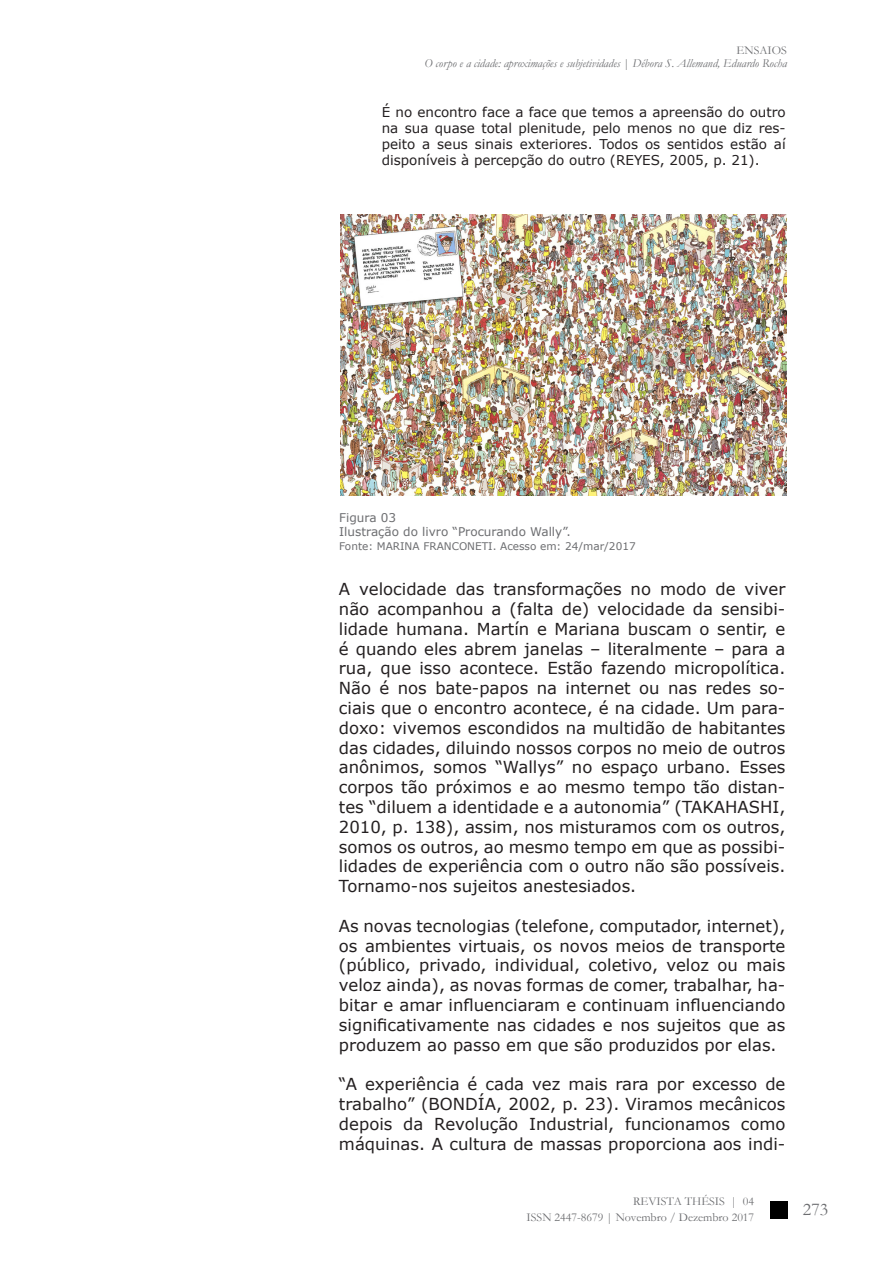
<style>
.page{position:relative;width:893px;height:1263px;background:#fff}
.page>*{position:absolute;margin:0;border:0;box-sizing:border-box;transform-origin:0 0}
.t1{font:18px "Garamond";color:#6c6d70}
.t2{font:16.5px/19.8px "Verdana";color:#231f20;text-align:justify}
.t3{font:13.5px/16.2px "Verdana";color:#231f20;text-align:justify}
.t4{font:italic 12px/13.5px "Garamond";color:#6c6d70;text-align:right}
.t5{font:12px/16.2px "Garamond";color:#6c6d70;text-align:right}
.t6{font:12px/14.4px "Verdana";color:#6c6d70}
.t7{font:10.5px "Verdana";color:#6c6d70}
.s1{font-style:normal}
</style>
<div class="page">
<div style="left:770px;top:1201px;width:17px;height:17px;background:#000"></div>
<img style="left:340px;top:215px;width:447px;height:280px">
<p class="t4" style="left:424px;top:43px;width:364px"><span class="s1">ENSAIOS<br></span>O corpo e a cidade: aproximações e subjetividades <span class="s1">|</span> Débora S. Allemand, Eduardo Rocha</p>
<p class="t3" style="left:382px;top:103px;width:405px">É no encontro face a face que temos a apreensão do outro na sua quase total plenitude, pelo menos no que diz res&shy;peito a seus sinais exteriores. Todos os sentidos estão aí disponíveis à percepção do outro (REYES, 2005, p. 21).</p>
<p class="t6" style="left:339px;top:510px;width:233px">Figura 03<br>Ilustração do livro “Procurando Wally”.</p>
<p class="t7" style="left:339px;top:539px;width:298px">Fonte: MARINA FRANCONETI. Acesso em: 24/mar/2017</p>
<p class="t2" style="left:339px;top:579px;width:448px">A velocidade das transformações no modo de viver não acompanhou a (falta de) velocidade da sensibi&shy;lidade humana. Martín e Mariana buscam o sentir, e é quando eles abrem janelas – literalmente – para a rua, que isso acontece. Estão fazendo micropolítica.<br>Não é nos bate-papos na internet ou nas redes so&shy;ciais que o encontro acontece, é na cidade. Um para&shy;doxo: vivemos escondidos na multidão de habitantes das cidades, diluindo nossos corpos no meio de outros anônimos, somos “Wallys” no espaço urbano. Esses corpos tão próximos e ao mesmo tempo tão distan&shy;tes “diluem a identidade e a autonomia” (TAKAHASHI, 2010, p. 138), assim, nos misturamos com os outros, somos os outros, ao mesmo tempo em que as possibi&shy;lidades de experiência com o outro não são possíveis.<br>Tornamo-nos sujeitos anestesiados.</p>
<p class="t2" style="left:339px;top:916px;width:448px">As novas tecnologias (telefone, computador, internet), os ambientes virtuais, os novos meios de transporte (público, privado, individual, coletivo, veloz ou mais veloz ainda), as novas formas de comer, trabalhar, ha&shy;bitar e amar influenciaram e continuam influenciando significativamente nas cidades e nos sujeitos que as produzem ao passo em que são produzidos por elas.</p>
<p class="t2" style="left:339px;top:1074px;width:448px">“A experiência é cada vez mais rara por excesso de trabalho” (BONDÍA, 2002, p. 23). Viramos mecânicos depois da Revolução Industrial, funcionamos como máquinas. A cultura de massas proporciona aos indi-</p>
<p class="t5" style="left:527px;top:1193px;width:229px">REVISTA THÉSIS | 04<br>ISSN 2447-8679 | Novembro / Dezembro 2017</p>
<p class="t1" style="left:803px;top:1197px;width:27px">273</p>
</div>
